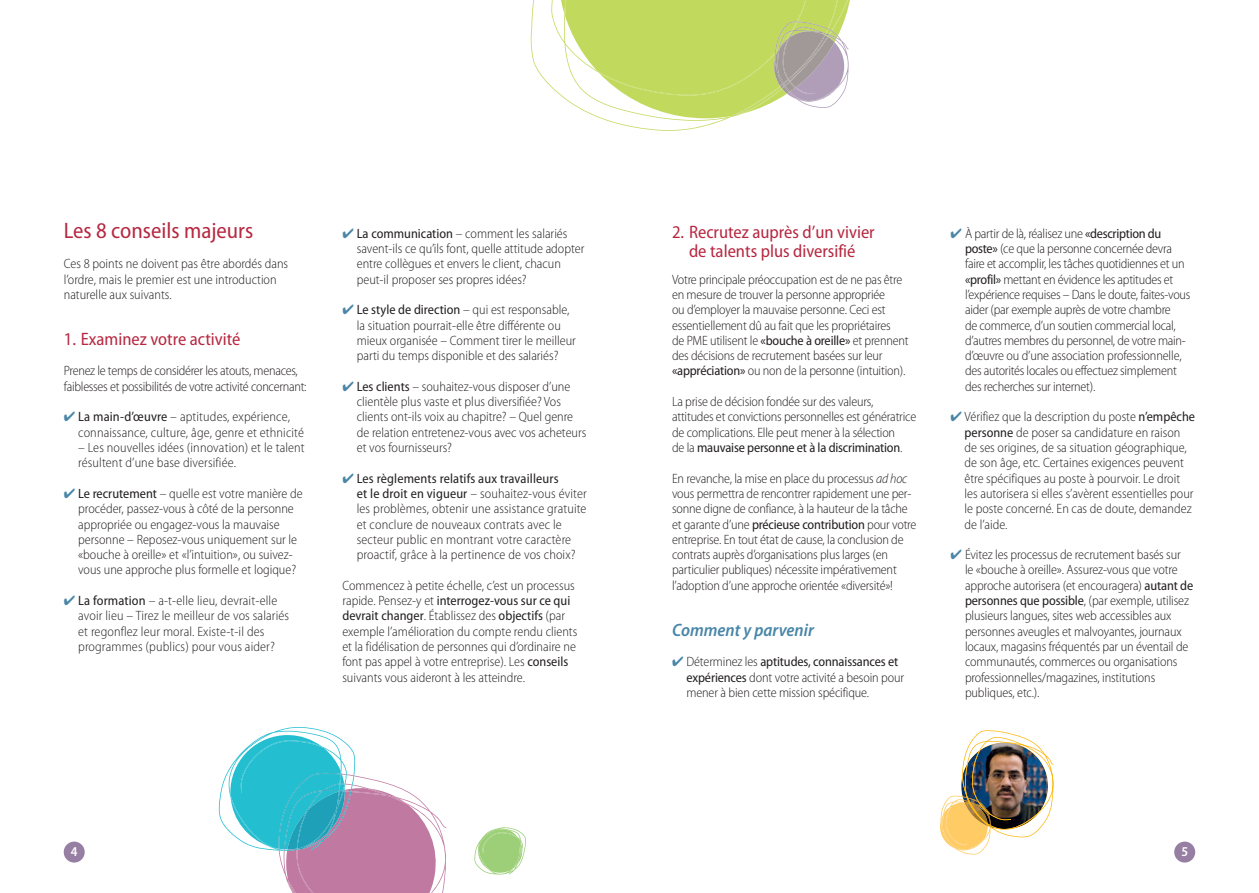
<style>
.page{position:relative;width:1259px;height:893px;background:#fff}
.page>*{position:absolute;margin:0;border:0;box-sizing:border-box;transform-origin:0 0}
.t1{font:semi-condensed 22.5px "Myriad Pro";color:#b62841}
.t2{font:semi-condensed 18px/19.5px "Myriad Pro";color:#b62841;text-align:center}
.t3{font:italic 600 semi-condensed 18px "Myriad Pro";color:#4986a8}
.t4{font:300 semi-condensed 13.5px/15.3px "Myriad Pro";letter-spacing:-.01em;color:#231f20}
.t5{font:300 semi-condensed 13.5px/15.3px "Myriad Pro";letter-spacing:.01em;color:#231f20}
.t6{font:600 semi-condensed 13.5px "Myriad Pro";color:#fff}
.s1{color:#4986a8}
.s2{font-weight:400}
.s3{font-style:italic}
</style>
<div class="page">
<div style="left:64px;top:842px;width:21px;height:20px;background:#967fa2;border-radius:50%"></div>
<div style="left:1174px;top:842px;width:21px;height:20px;background:#967fa2;border-radius:50%"></div>
<svg style="left:474px;top:827px;width:52px;height:47px"></svg>
<svg style="left:219px;top:727px;width:227px;height:166px"></svg>
<svg style="left:531px;top:0;width:319px;height:131px"></svg>
<img style="left:940px;top:730px;width:113px;height:124px">
<h1 class="t1" style="left:64px;top:222px;width:191px">Les 8 conseils majeurs</h1>
<p class="t4" style="left:64px;top:258px;width:226px">Ces 8 points ne doivent pas être abordés dans l’ordre, mais le premier est une introduction naturelle aux suivants.</p>
<h2 class="t2" style="left:64px;top:331px;width:178px">1. Examinez votre activité</h2>
<p class="t4" style="left:64px;top:365px;width:244px">Prenez le temps de considérer les atouts, menaces, faiblesses et possibilités de votre activité concernant:</p>
<p class="t5" style="left:78px;top:411px;width:227px;text-indent:-14px"><span class="s1">✔</span> <span class="s2">La main-d’œuvre</span> – aptitudes, expérience, connaissance, culture, âge, genre et ethnicité</p>
<p class="t5" style="left:78px;top:441px;width:228px">– Les nouvelles idées (innovation) et le talent résultent d’une base diversifiée.</p>
<p class="t4" style="left:78px;top:487px;width:226px;text-indent:-14px"><span class="s1">✔</span> <span class="s2">Le recrutement</span> – quelle est votre manière de procéder, passez-vous à côté de la personne appropriée ou engagez-vous la mauvaise personne – Reposez-vous uniquement sur le «bouche à oreille» et «l’intuition», ou suivez&shy;vous une approche plus formelle et logique?</p>
<p class="t5" style="left:78px;top:594px;width:212px;text-indent:-14px"><span class="s1">✔</span> <span class="s2">La formation</span> – a-t-elle lieu, devrait-elle avoir lieu – Tirez le meilleur de vos salariés et regonflez leur moral. Existe-t-il des programmes (publics) pour vous aider?</p>
<p class="t4" style="left:357px;top:227px;width:229px;text-indent:-14px"><span class="s1">✔</span> <span class="s2">La communication</span> – comment les salariés savent-ils ce qu’ils font, quelle attitude adopter entre collègues et envers le client, chacun peut-il proposer ses propres idées?</p>
<p class="t4" style="left:357px;top:303px;width:221px;text-indent:-14px"><span class="s1">✔</span> <span class="s2">Le style de direction</span> – qui est responsable, la situation pourrait-elle être différente ou mieux organisée – Comment tirer le meilleur parti du temps disponible et des salariés?</p>
<p class="t4" style="left:357px;top:380px;width:231px;text-indent:-14px"><span class="s1">✔</span> <span class="s2">Les clients</span> – souhaitez-vous disposer d’une clientèle plus vaste et plus diversifiée? Vos clients ont-ils voix au chapitre? – Quel genre de relation entretenez-vous avec vos acheteurs et vos fournisseurs?</p>
<p class="t5" style="left:357px;top:472px;width:231px;text-indent:-14px"><span class="s1">✔</span> <span class="s2">Les règlements relatifs aux travailleurs<br>et le droit en vigueur</span> – souhaitez-vous éviter les problèmes, obtenir une assistance gratuite et conclure de nouveaux contrats avec le secteur public en montrant votre caractère proactif, grâce à la pertinence de vos choix?</p>
<p class="t4" style="left:342px;top:579px;width:236px">Commencez à petite échelle, c’est un processus rapide. Pensez-y et <span class="s2">interrogez-vous sur ce qui devrait changer</span>. Établissez des <span class="s2">objectifs</span> (par exemple l’amélioration du compte rendu clients et la fidélisation de personnes qui d’ordinaire ne font pas appel à votre entreprise). Les <span class="s2">conseils </span>suivants vous aideront à les atteindre.</p>
<h2 class="t2" style="left:672px;top:224px;width:204px">2. Recrutez auprès d’un vivier de talents plus diversifié</h2>
<p class="t4" style="left:672px;top:273px;width:238px">Votre principale préoccupation est de ne pas être en mesure de trouver la personne appropriée<br>ou d’employer la mauvaise personne. Ceci est essentiellement dû au fait que les propriétaires<br>de PME utilisent le <span class="s2">«bouche à oreille»</span> et prennent des décisions de recrutement basées sur leur <span class="s2">«appréciation»</span> ou non de la personne (intuition).</p>
<p class="t4" style="left:672px;top:395px;width:246px">La prise de décision fondée sur des valeurs, attitudes et convictions personnelles est génératrice de complications. Elle peut mener à la sélection<br>de la <span class="s2">mauvaise personne et à la discrimination</span>.</p>
<p class="t4" style="left:672px;top:472px;width:246px">En revanche, la mise en place du processus <span class="s3">ad hoc </span>vous permettra de rencontrer rapidement une per&shy;sonne digne de confiance, à la hauteur de la tâche et garante d’une <span class="s2">précieuse contribution</span> pour votre entreprise. En tout état de cause, la conclu sion de contrats auprès d’organisations plus larges (en particulier publiques) nécessite impérative ment l’adoption d’une approche orientée «diversité»!</p>
<h2 class="t3" style="left:672px;top:623px;width:143px">Comment y parvenir</h2>
<p class="t4" style="left:686px;top:655px;width:219px;text-indent:-14px"><span class="s1">✔</span> Déterminez les <span class="s2">aptitudes, connaissances et expériences</span> dont votre activité a besoin pour mener à bien cette mission spécifique.</p>
<p class="t4" style="left:965px;top:227px;width:227px;text-indent:-14px"><span class="s1">✔</span> À partir de là, réalisez une <span class="s2">«description du poste»</span> (ce que la personne concernée devra faire et accomplir, les tâches quotidiennes et un <span class="s2">«profil»</span> mettant en évidence les aptitudes et l’expérience requises – Dans le doute, faites-vous aider (par exemple auprès de votre chambre<br>de commerce, d’un soutien commercial local, d’autres membres du personnel, de votre main&shy;d’œuvre ou d’une association professionnelle, des autorités locales ou effectuez simplement des recherches sur internet).</p>
<p class="t4" style="left:964px;top:411px;width:232px;text-indent:-14px"><span class="s1">✔</span> Vérifiez que la description du poste <span class="s2">n’empêche personne</span> de poser sa candidature en raison de ses origines, de sa situation géographique, de son âge, etc. Certaines exigences peuvent être spécifiques au poste à pourvoir. Le droit les autorisera si elles s’avèrent essentielles pour le poste concerné. En cas de doute, demandez de l’aide.</p>
<p class="t4" style="left:965px;top:548px;width:230px;text-indent:-14px"><span class="s1">✔</span> Évitez les processus de recrutement basés sur<br>le «bouche à oreille». Assurez-vous que votre approche autorisera (et encouragera) <span class="s2">autant de personnes que possible</span>, (par exemple, utilisez plusieurs langues, sites web accessibles aux personnes aveugles et malvoyantes, journaux locaux, magasins fréquentés par un éventail de communautés, commerces ou organisations professionnelles/magazines, institutions publiques, etc.).</p>
<p class="t6" style="left:71px;top:847px;width:8px">4</p>
<p class="t6" style="left:1181px;top:847px;width:8px">5</p>
</div>
